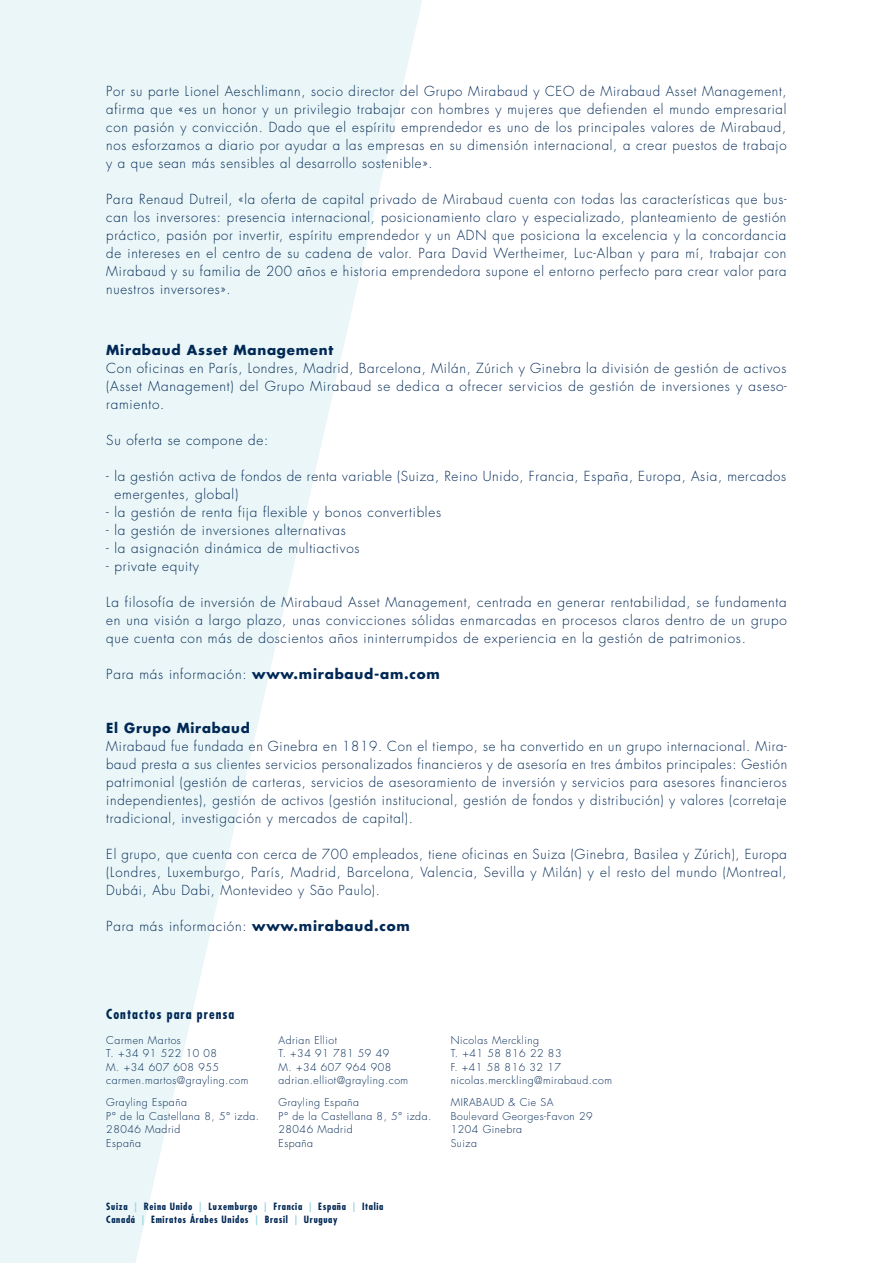
<style>
.page{position:relative;width:893px;height:1263px;background:#fff}
.page>*{position:absolute;margin:0;border:0;box-sizing:border-box;transform-origin:0 0}
.Texte_courant{font:300 13.5px/18px "Futura Std";letter-spacing:.055em;color:#002855;text-align:justify}
.Texte_courant-2{font:700 13.5px "Futura Std";letter-spacing:.055em;color:#002855}
.Presse_Titre{font:700 condensed 13.5px "Futura Std";letter-spacing:.075em;color:#002855}
.Presse_texte{font:300 10.5px/13.5px "Futura Std";letter-spacing:.05em;color:#002855}
.t1{font:700 condensed 9.75px/13.5px "Futura Std";letter-spacing:.07em;color:#002855}
.s1{font-weight:700}
.s2{color:#98d7de}
</style>
<div class="page">
<svg style="left:0;top:0;width:422px;height:1263px;fill:#eaf6f7"></svg>
<p class="Texte_courant" style="left:106px;top:83px;width:682px">Por su parte Lionel Aeschlimann, socio director del Grupo Mirabaud y CEO de Mirabaud Asset Management, afirma que «es un honor y un privilegio trabajar con hombres y mujeres que defienden el mundo empresarial con pasión y convicción. Dado que el espíritu emprendedor es uno de los principales valores de Mirabaud, nos esforzamos a diario por ayudar a las empresas en su dimensión internacional, a crear puestos de trabajo y a que sean más sensibles al desarrollo sostenible».</p>
<p class="Texte_courant" style="left:106px;top:191px;width:682px">Para Renaud Dutreil, «la oferta de capital privado de Mirabaud cuenta con todas las características que bus&shy;can los inversores: presencia internacional, posicionamiento claro y especializado, planteamiento de gestión práctico, pasión por invertir, espíritu emprendedor y un ADN que posiciona la excelencia y la concordancia de intereses en el centro de su cadena de valor. Para David Wertheimer, Luc-Alban y para mí, trabajar con Mirabaud y su familia de 200 años e historia emprendedora supone el entorno perfecto para crear valor para nuestros inversores».</p>
<p class="Texte_courant-2" style="left:106px;top:341px;width:229px">Mirabaud Asset Management</p>
<p class="Texte_courant" style="left:106px;top:360px;width:682px">Con oficinas en París, Londres, Madrid, Barcelona, Milán, Zúrich y Ginebra la división de gestión de activos (Asset Management) del Grupo Mirabaud se dedica a ofrecer servicios de gestión de inversiones y aseso&shy;ramiento.</p>
<p class="Texte_courant" style="left:106px;top:432px;width:164px">Su oferta se compone de:</p>
<p class="Texte_courant" style="left:115px;top:468px;width:673px;text-indent:-8px">- la gestión activa de fondos de renta variable (Suiza, Reino Unido, Francia, España, Europa, Asia, mercados emergentes, global)</p>
<p class="Texte_courant" style="left:106px;top:504px;width:336px">- la gestión de renta fija flexible y bonos convertibles</p>
<p class="Texte_courant" style="left:106px;top:522px;width:241px">- la gestión de inversiones alternativas</p>
<p class="Texte_courant" style="left:106px;top:540px;width:255px">- la asignación dinámica de multiactivos</p>
<p class="Texte_courant" style="left:106px;top:558px;width:94px">- private equity</p>
<p class="Texte_courant" style="left:106px;top:594px;width:682px">La filosofía de inversión de Mirabaud Asset Management, centrada en generar rentabilidad, se fundamenta en una visión a largo plazo, unas convicciones sólidas enmarcadas en procesos claros dentro de un grupo que cuenta con más de doscientos años ininterrumpidos de experiencia en la gestión de patrimonios.</p>
<p class="Texte_courant" style="left:106px;top:666px;width:335px">Para más información: <span class="s1">www.mirabaud-am.com</span></p>
<p class="Texte_courant-2" style="left:106px;top:719px;width:145px">El Grupo Mirabaud</p>
<p class="Texte_courant" style="left:106px;top:738px;width:682px">Mirabaud fue fundada en Ginebra en 1819. Con el tiempo, se ha convertido en un grupo internacional. Mira&shy;baud presta a sus clientes servicios personalizados financieros y de asesoría en tres ámbitos principales: Gestión patrimonial (gestión de carteras, servicios de asesoramiento de inversión y servicios para asesores financieros independientes), gestión de activos (gestión institucional, gestión de fondos y distribución) y valores (corretaje tradicional, investigación y mercados de capital).</p>
<p class="Texte_courant" style="left:106px;top:846px;width:682px">El grupo, que cuenta con cerca de 700 empleados, tiene oficinas en Suiza (Ginebra, Basilea y Zúrich), Europa (Londres, Luxemburgo, París, Madrid, Barcelona, Valencia, Sevilla y Milán) y el resto del mundo (Montreal, Dubái, Abu Dabi, Montevideo y São Paulo).</p>
<p class="Texte_courant" style="left:106px;top:918px;width:305px">Para más información: <span class="s1">www.mirabaud.com</span></p>
<p class="Presse_Titre" style="left:106px;top:1005px;width:130px">Contactos para prensa</p>
<p class="Presse_texte" style="left:106px;top:1033px;width:144px">Carmen Martos<br>T. +34 91 522 10 08<br>M. +34 607 608 955 carmen.martos@grayling.com</p>
<p class="Presse_texte" style="left:106px;top:1096px;width:154px">Grayling España<br>P° de la Castellana 8, 5° izda.<br>28046 Madrid<br>España</p>
<p class="Presse_texte" style="left:279px;top:1033px;width:131px">Adrian Elliot<br>T. +34 91 781 59 49<br>M. +34 607 964 908 adrian.elliot@grayling.com</p>
<p class="Presse_texte" style="left:279px;top:1096px;width:154px">Grayling España<br>P° de la Castellana 8, 5° izda.<br>28046 Madrid<br>España</p>
<p class="Presse_texte" style="left:451px;top:1033px;width:163px">Nicolas Merckling<br>T. +41 58 816 22 83<br>F. +41 58 816 32 17 nicolas.merckling@mirabaud.com</p>
<p class="Presse_texte" style="left:451px;top:1096px;width:143px">MIRABAUD &amp; Cie SA<br>Boulevard Georges-Favon 29<br>1204 Ginebra<br>Suiza</p>
<p class="t1" style="left:106px;top:1199px;width:279px">Suiza <span class="s2">|</span> Reina Unido <span class="s2">|</span> Luxemburgo <span class="s2">|</span> Francia <span class="s2">|</span> España <span class="s2">|</span> Italia<br>Canadá <span class="s2">|</span> Emiratos Árabes Unidos <span class="s2">|</span> Brasil <span class="s2">|</span> Uruguay</p>
</div>
